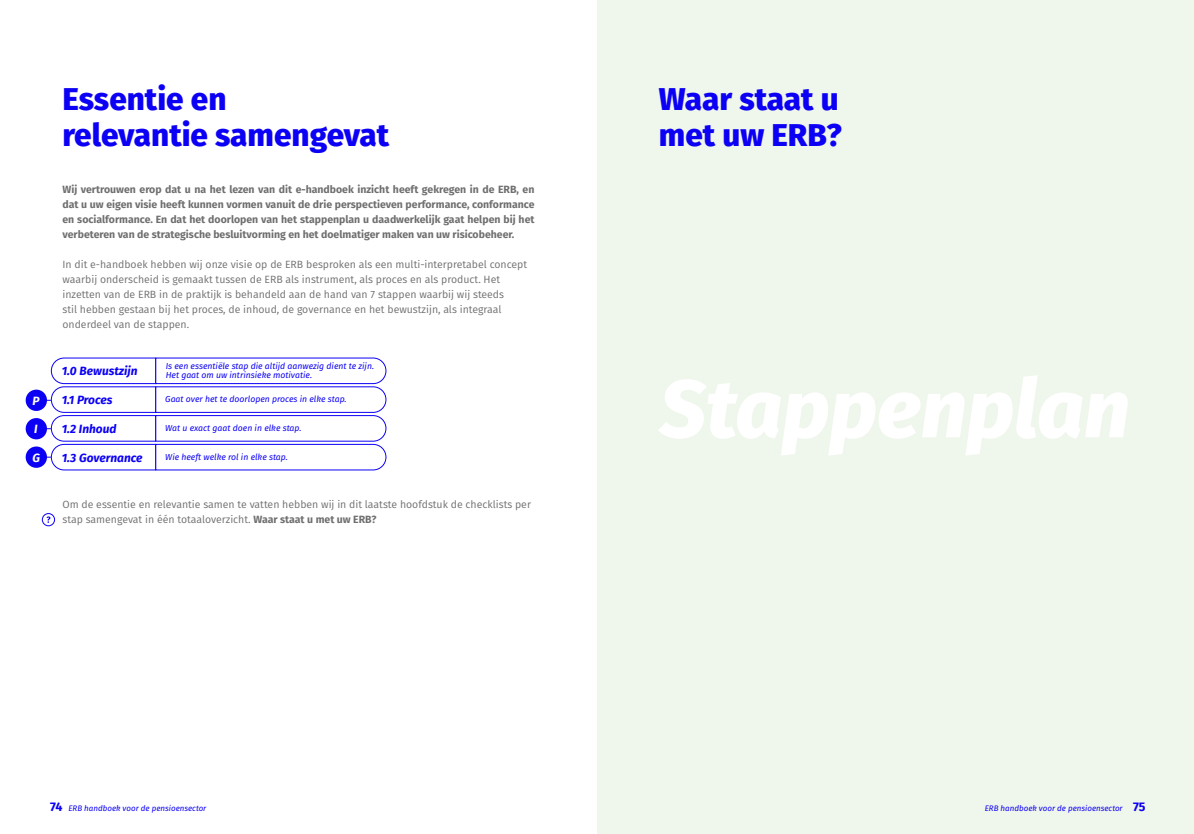
<style>
.page{position:relative;width:1194px;height:834px;background:#fff}
.page>*{position:absolute;margin:0;border:0;box-sizing:border-box;transform-origin:0 0}
.t1{font:800 31.5px/36.4px "Fira Sans";color:#0c00f4}
.t2{font:italic 700 11.95px "Fira Sans";color:#0c00f4}
.t3{font:italic 700 11.95px "Fira Sans";color:#fff}
.t4{font:10.5px/15px "Fira Sans";color:#706f6f}
.t5{font:700 10.5px/15px "Fira Sans";color:#706f6f;text-align:justify}
.t6{font:italic 8.65px/9.5px "Fira Sans";color:#0c00f4}
.t7{font:italic 8px "Fira Sans";color:#0c00f4}
.s1{font-weight:700}
.s2{font-weight:700;font-style:normal;font-size:12.5px}
</style>
<div class="page">
<div style="left:597px;top:0;width:597px;height:834px;background:#eff6eb"></div>
<div style="left:26px;top:390px;width:21px;height:21px;background:#0c00f4;border-radius:50%"></div>
<div style="left:26px;top:418px;width:21px;height:21px;background:#0c00f4;border-radius:50%"></div>
<div style="left:26px;top:447px;width:21px;height:21px;background:#0c00f4;border-radius:50%"></div>
<svg style="left:44px;top:357px;width:343px;height:114px"></svg>
<div style="left:42px;top:513px;width:13px;height:13px;border:1px solid #0c00f4;border-radius:50%"></div>
<svg style="left:46px;top:516px;width:4px;height:7px"></svg>
<p class="t3" style="left:33px;top:391px;width:9px">P</p>
<p class="t3" style="left:34px;top:419px;width:5px">I</p>
<p class="t3" style="left:32px;top:448px;width:9px">G</p>
<h1 class="t1" style="left:62px;top:78px;width:328px">Essentie en<br>relevantie samengevat</h1>
<p class="t5" style="left:62px;top:181px;width:474px">Wij vertrouwen erop dat u na het lezen van dit e-handboek inzicht heeft gekregen in de ERB, en dat u uw eigen visie heeft kunnen vormen vanuit de drie perspectieven performance, conformance en socialformance. En dat het doorlopen van het stappenplan u daadwerkelijk gaat helpen bij het verbeteren van de strategische besluitvorming en het doelmatiger maken van uw risicobeheer.</p>
<p class="t4" style="left:62px;top:256px;width:466px">In dit e-handboek hebben wij onze visie op de ERB besproken als een multi-interpretabel concept waarbij onderscheid is gemaakt tussen de ERB als instrument, als proces en als product. Het inzetten van de ERB in de praktijk is behandeld aan de hand van 7 stappen waarbij wij steeds<br>stil hebben gestaan bij het proces, de inhoud, de governance en het bewustzijn, als integraal onderdeel van de stappen.</p>
<p class="t2" style="left:62px;top:361px;width:77px">1.0 Bewustzijn</p>
<p class="t6" style="left:166px;top:361px;width:210px">Is een essentiële stap die altijd aanwezig dient te zijn.<br>Het gaat om uw intrinsieke motivatie.</p>
<p class="t2" style="left:62px;top:390px;width:52px">1.1 Proces</p>
<p class="t6" style="left:165px;top:394px;width:183px">Gaat over het te doorlopen proces in elke stap.</p>
<p class="t2" style="left:62px;top:419px;width:56px">1.2 Inhoud</p>
<p class="t6" style="left:165px;top:423px;width:138px">Wat u exact gaat doen in elke stap.</p>
<p class="t2" style="left:62px;top:447px;width:82px">1.3 Governance</p>
<p class="t6" style="left:165px;top:452px;width:124px">Wie heeft welke rol in elke stap.</p>
<p class="t4" style="left:62px;top:496px;width:470px">Om de essentie en relevantie samen te vatten hebben wij in dit laatste hoofdstuk de checklists per stap samengevat in één totaaloverzicht. <span class="s1">Waar staat u met uw ERB?</span></p>
<h1 class="t1" style="left:659px;top:78px;width:184px">Waar staat u met uw ERB?</h1>
<p class="t7" style="left:50px;top:802px;width:158px"><span class="s2">74</span> ERB handboek voor de pensioensector</p>
<p class="t7" style="left:985px;top:802px;width:162px">ERB handboek voor de pensioensector <span class="s2">75</span></p>
</div>
